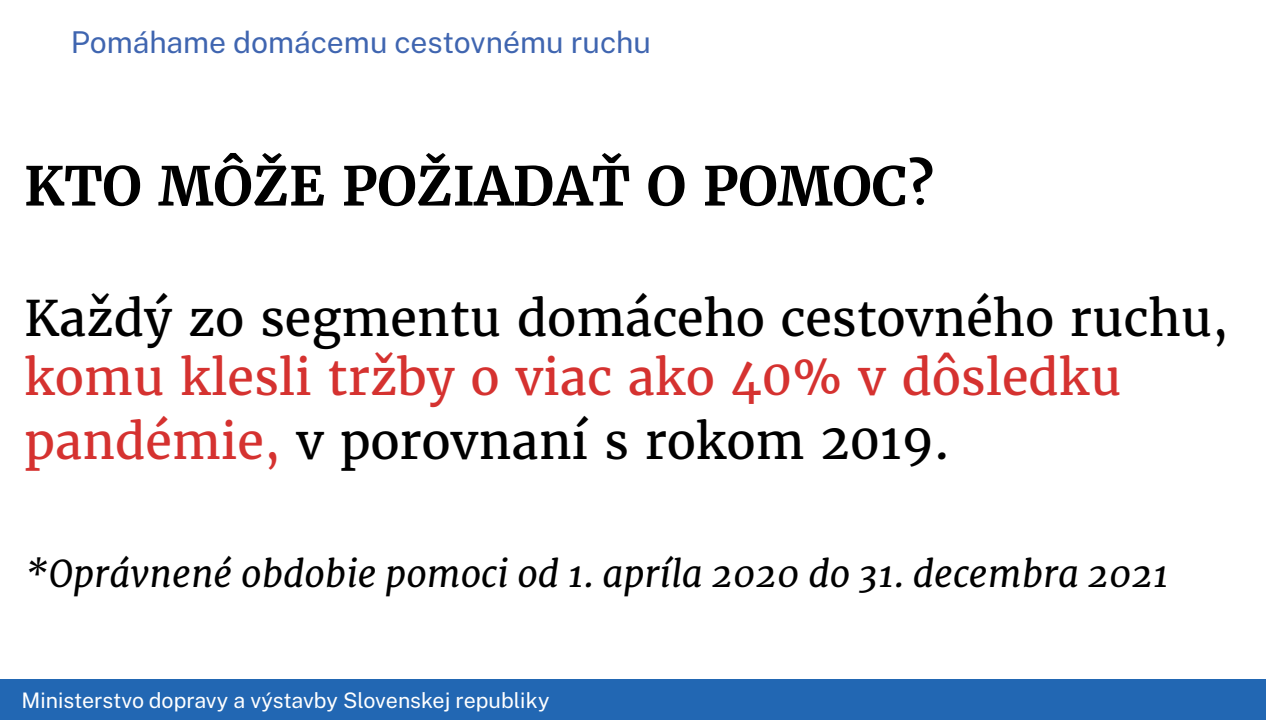
<style>
.page{position:relative;width:1266px;height:720px;background:#fff}
.page>*{position:absolute;margin:0;border:0;box-sizing:border-box;transform-origin:0 0}
.t1{font:700 53.48px "Merriweather";color:#000}
.t2{font:48.8px/58.6px "Merriweather";color:#000}
.t3{font:italic 36.76px "Merriweather";color:#000}
.t4{font:30.08px "Public Sans";color:#3f65b0}
.t5{font:21.4px "Public Sans";color:#fff}
.s1{font-weight:700;color:#2367b2}
.s2{color:#d53230}
</style>
<div class="page">
<div style="left:0;top:680px;width:1265px;height:40px;background:#2267b3"></div>
<p class="t4" style="left:24px;top:19px;width:628px"><span class="s1">03</span> Pomáhame domácemu cestovnému ruchu</p>
<p class="t1" style="left:24px;top:152px;width:911px">KTO MÔŽE POŽIADAŤ O POMOC?</p>
<p class="t2" style="left:24px;top:290px;width:1206px">Každý zo segmentu domáceho cestovného ruchu, <span class="s2">komu klesli tržby o viac ako 40% v dôsledku</span></p>
<p class="t2" style="left:24px;top:412px;width:927px"><span class="s2">pandémie,</span> v porovnaní s rokom 2019.</p>
<p class="t3" style="left:24px;top:551px;width:1146px">*Oprávnené obdobie pomoci od 1. apríla 2020 do 31. decembra 2021</p>
<p class="t5" style="left:21px;top:685px;width:529px">Ministerstvo dopravy a výstavby Slovenskej republiky</p>
</div>
